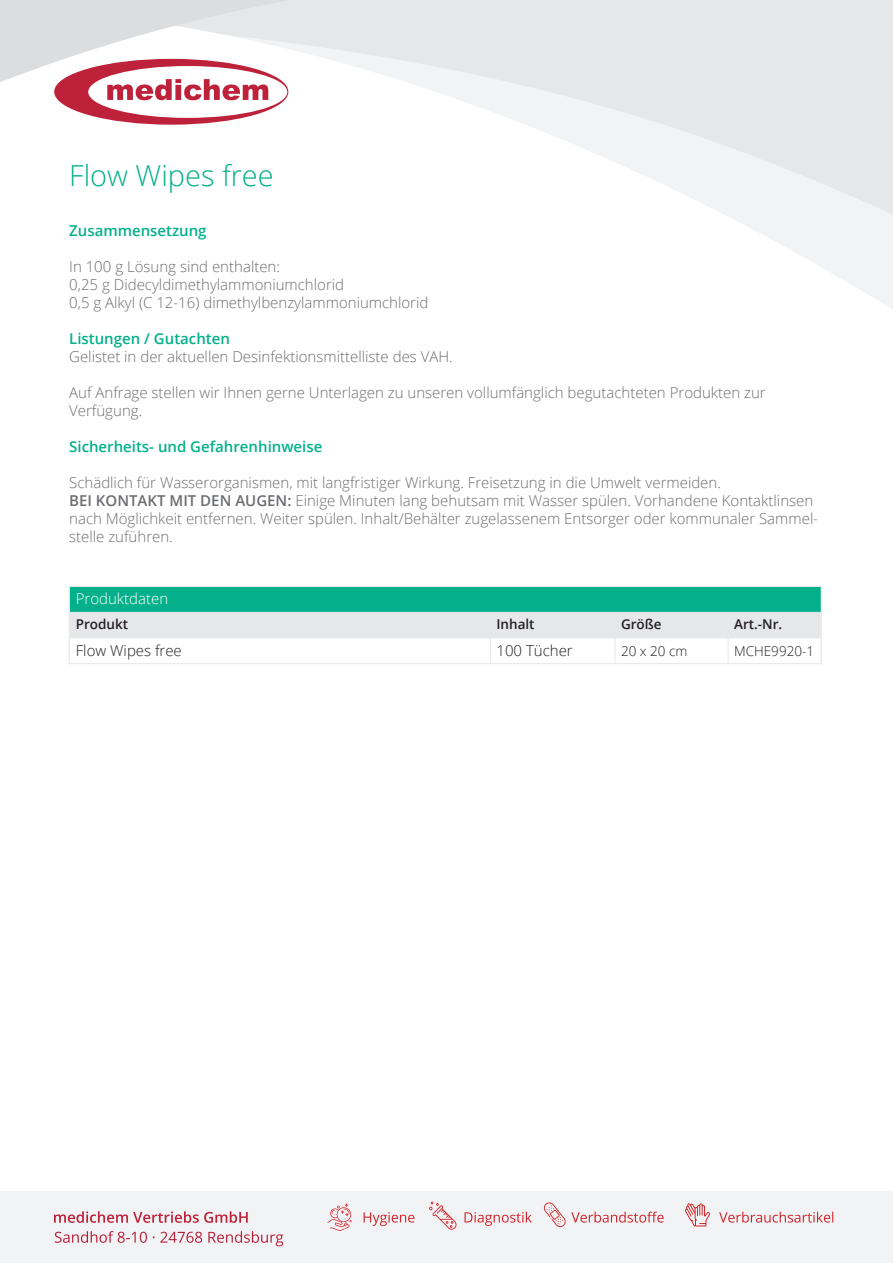
<style>
.page{position:relative;width:893px;height:1263px;background:#fff}
.page>*{position:absolute;margin:0;border:0;box-sizing:border-box;transform-origin:0 0}
.t1{font:300 28.95px "Open Sans";color:#03b08b}
.t2{font:300 15px/18px "Open Sans";color:#6c6d70}
.t3{font:600 15px "Open Sans";color:#03b08b}
.t4{font:300 15px "Open Sans";color:#231f20}
.t5{font:300 15px "Open Sans";color:#fff}
.t6{font:600 13.5px "Open Sans";color:#231f20}
.t7{font:300 13.5px "Open Sans";color:#231f20}
.s1{font-weight:600}
</style>
<div class="page">
<svg style="left:288px;top:89px;width:605px;height:220px"></svg>
<svg style="left:0;top:0;width:893px;height:89px;fill:#e6e7e9"></svg>
<svg style="left:54px;top:59px;width:234px;height:66px"></svg>
<div style="left:0;top:1191px;width:893px;height:72px;background:#f2f3f4"></div>
<svg style="left:54px;top:1211px;width:194px;height:12px"></svg>
<svg style="left:327px;top:1203px;width:25px;height:28px"></svg>
<svg style="left:364px;top:1202px;width:469px;height:27px"></svg>
<svg style="left:55px;top:1231px;width:228px;height:15px"></svg>
<div style="left:70px;top:587px;width:751px;height:25px;background:#03b08b"></div>
<svg style="left:71px;top:612px;width:749px;height:50px"></svg>
<div style="left:69px;top:586px;width:753px;height:78px;border:1px solid #e6e7e9"></div>
<h1 class="t1" style="left:69px;top:155px;width:206px">Flow Wipes free</h1>
<p class="t3" style="left:69px;top:220px;width:139px">Zusammensetzung</p>
<p class="t2" style="left:69px;top:257px;width:361px">In 100 g Lösung sind enthalten:<br>0,25 g Didecyldimethylammoniumchlorid<br>0,5 g Alkyl (C 12-16) dimethylbenzylammoniumchlorid</p>
<p class="t3" style="left:69px;top:328px;width:162px">Listungen / Gutachten</p>
<p class="t2" style="left:69px;top:347px;width:385px">Gelistet in der aktuellen Desinfektionsmittelliste des VAH.</p>
<p class="t2" style="left:69px;top:383px;width:698px">Auf Anfrage stellen wir Ihnen gerne Unterlagen zu unseren vollumfänglich begutachteten Produkten zur<br>Verfügung.</p>
<p class="t3" style="left:69px;top:436px;width:255px">Sicherheits- und Gefahrenhinweise</p>
<p class="t2" style="left:69px;top:473px;width:750px">Schädlich für Wasserorganismen, mit langfristiger Wirkung. Freisetzung in die Umwelt vermeiden.<br><span class="s1">BEI KONTAKT MIT DEN AUGEN:</span> Einige Minuten lang behutsam mit Wasser spülen. Vorhandene Kontaktlinsen nach Möglichkeit entfernen. Weiter spülen. Inhalt/Behälter zugelassenem Entsorger oder kommunaler Sammel&shy;stelle zuführen.</p>
<p class="t5" style="left:76px;top:589px;width:94px">Produktdaten</p>
<p class="t6" style="left:76px;top:614px;width:54px">Produkt</p>
<p class="t6" style="left:496px;top:614px;width:40px">Inhalt</p>
<p class="t6" style="left:621px;top:614px;width:42px">Größe</p>
<p class="t6" style="left:734px;top:614px;width:50px">Art.-Nr.</p>
<p class="t4" style="left:76px;top:640px;width:108px">Flow Wipes free</p>
<p class="t4" style="left:496px;top:640px;width:78px">100 Tücher</p>
<p class="t7" style="left:621px;top:641px;width:68px">20 x 20 cm</p>
<p class="t7" style="left:734px;top:641px;width:82px">MCHE9920-1</p>
</div>
